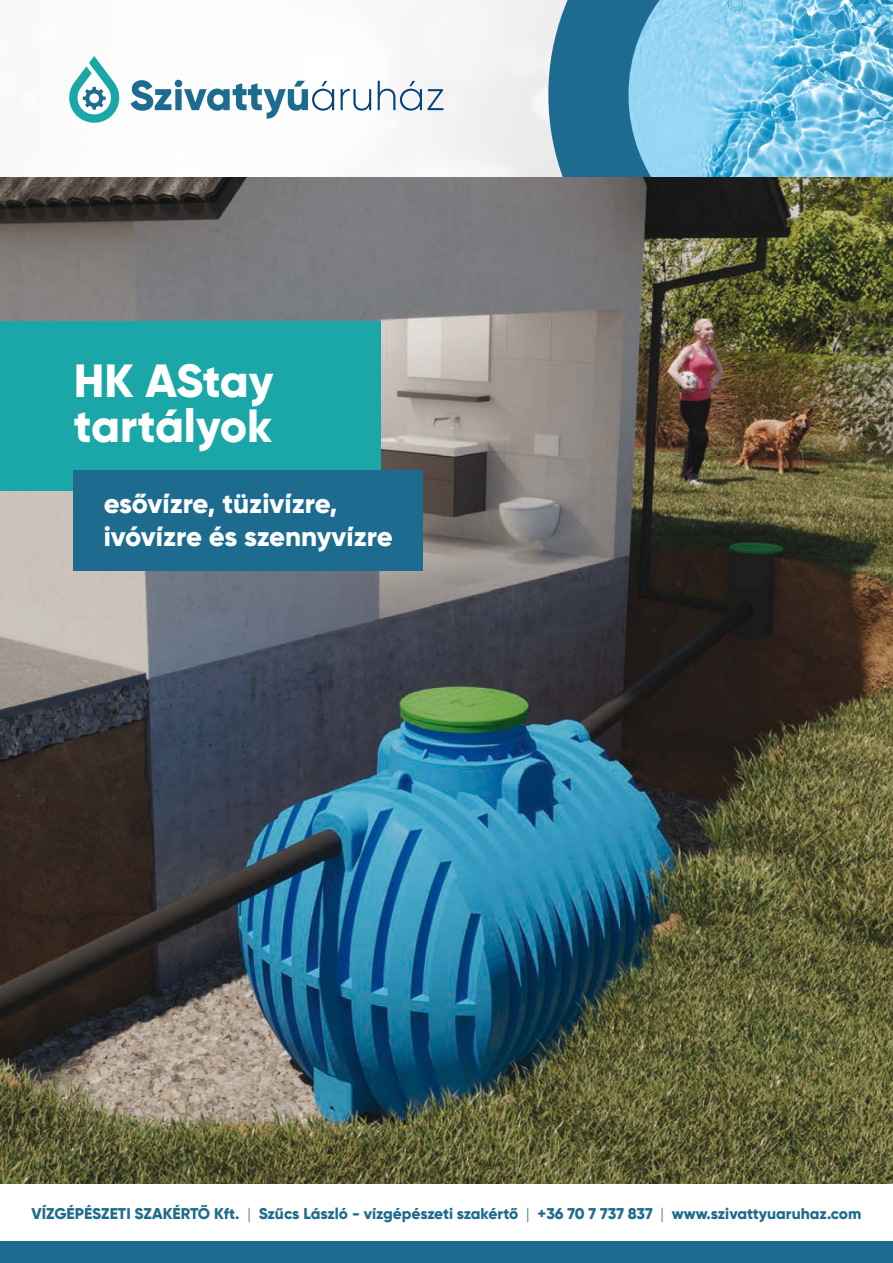
<style>
.page{position:relative;width:893px;height:1263px;background:#fff}
.page>*{position:absolute;margin:0;border:0;box-sizing:border-box;transform-origin:0 0}
.t1{font:800 46.5px/45px "Gilroy";color:#fff}
.t2{font:800 27.6px/33.2px "Gilroy";color:#fff}
.t3{font:800 15.6px "Gilroy";color:#1d6b8e}
.s1{font-weight:300}
</style>
<div class="page">
<img style="left:0;top:177px;width:893px;height:1007px">
<svg style="left:522px;top:0;width:371px;height:177px;background:#71b5d4"></svg>
<svg style="left:66px;top:56px;width:54px;height:67px"></svg>
<svg style="left:131px;top:80px;width:203px;height:39px"></svg>
<svg style="left:341px;top:89px;width:30px;height:22px"></svg>
<svg style="left:378px;top:81px;width:65px;height:30px"></svg>
<div style="left:0;top:1242px;width:893px;height:21px;background:#1d6b8e"></div>
<div style="left:0;top:321px;width:380px;height:170px;background:#1ba7a8"></div>
<div style="left:73px;top:470px;width:350px;height:100px;background:#1d6b8e"></div>
<h1 class="t1" style="left:74px;top:358px;width:201px">HK AStay tartályok</h1>
<h2 class="t2" style="left:104px;top:486px;width:291px">esővízre, tüzivízre, ivóvízre és szennyvízre</h2>
<p class="t3" style="left:32px;top:1203px;width:831px">VÍZGÉPÉSZETI SZAKÉRTŐ Kft. <span class="s1">|</span> Szűcs László - vízgépészeti szakértő <span class="s1">|</span> +36 70 7 737 837 <span class="s1">|</span> www.szivattyuaruhaz.com</p>
</div>
